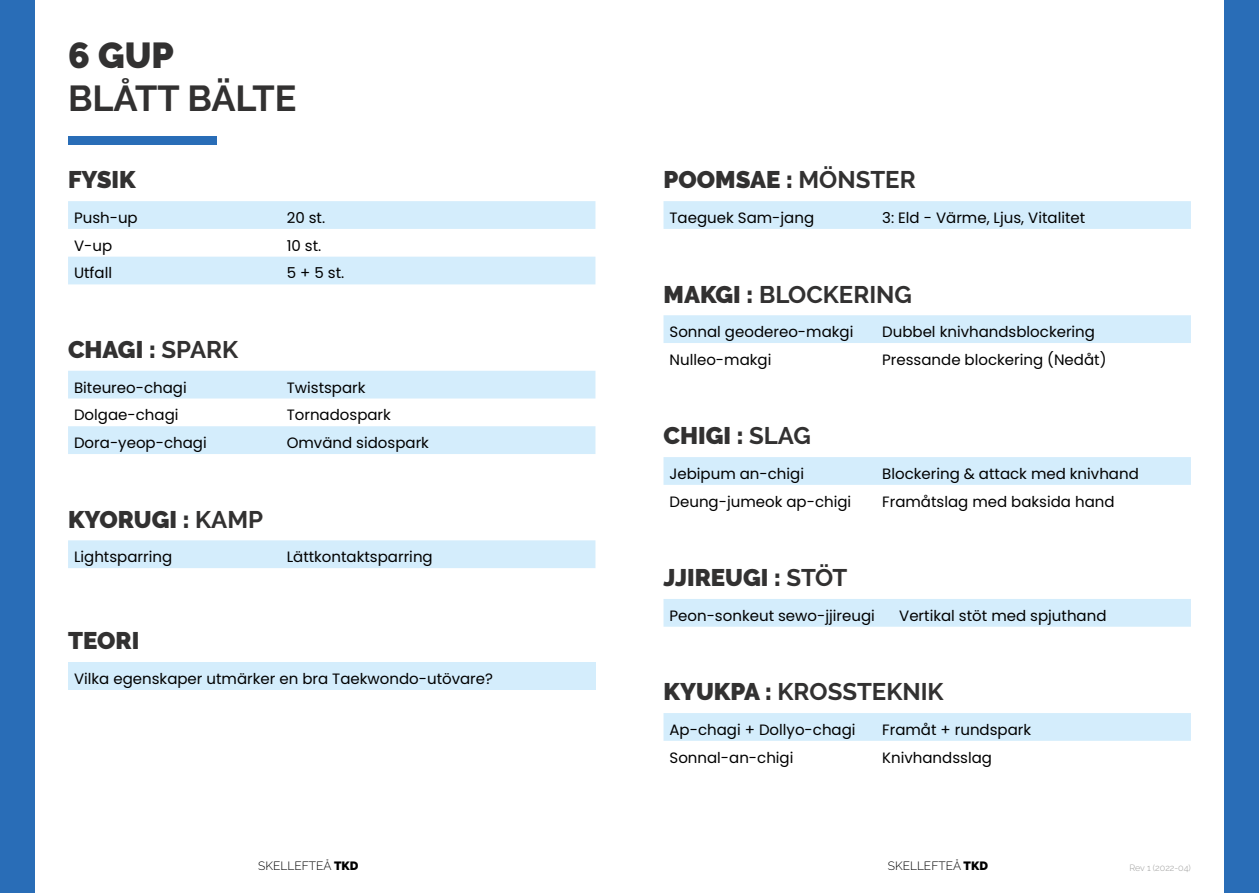
<style>
.page{position:relative;width:1259px;height:893px;background:#fff}
.page>*{position:absolute;margin:0;border:0;box-sizing:border-box;transform-origin:0 0}
.t1{font:700 36px "Raleway";color:#323131}
.t2{font:900 36px "Raleway";color:#323131}
.t3{font:900 24px "Raleway";color:#323131}
.t4{font:700 24px "Raleway";color:#323131}
.t5{font:15px "Poppins";color:#000}
.t6{font:300 12px "Raleway";color:#000}
.t7{font:300 9px "Raleway";color:#9d9d9c}
.s1{font-weight:700}
.s2{font-weight:900}
</style>
<div class="page">
<div style="left:0;top:0;width:34px;height:893px;background:#296db7"></div>
<svg style="left:68px;top:371px;width:527px;height:83px"></svg>
<svg style="left:68px;top:201px;width:527px;height:83px"></svg>
<div style="left:663px;top:201px;width:528px;height:28px;background:#d4edfc"></div>
<div style="left:68px;top:136px;width:149px;height:9px;background:#296db7"></div>
<div style="left:1225px;top:0;width:34px;height:893px;background:#296db7"></div>
<div style="left:663px;top:713px;width:528px;height:28px;background:#d4edfc"></div>
<div style="left:663px;top:315px;width:528px;height:28px;background:#d4edfc"></div>
<div style="left:68px;top:540px;width:527px;height:28px;background:#d4edfc"></div>
<div style="left:663px;top:457px;width:528px;height:28px;background:#d4edfc"></div>
<div style="left:663px;top:599px;width:528px;height:28px;background:#d4edfc"></div>
<div style="left:68px;top:662px;width:527px;height:28px;background:#d4edfc"></div>
<h1 class="t2" style="left:68px;top:34px;width:107px">6 GUP</h1>
<h1 class="t1" style="left:68px;top:78px;width:230px">BLÅTT BÄLTE</h1>
<h2 class="t3" style="left:68px;top:166px;width:69px">FYSIK</h2>
<p class="t5" style="left:74px;top:209px;width:65px">Push-up</p>
<p class="t5" style="left:287px;top:209px;width:40px">20 st.</p>
<p class="t5" style="left:74px;top:237px;width:40px">V-up</p>
<p class="t5" style="left:287px;top:237px;width:36px">10 st.</p>
<p class="t5" style="left:74px;top:264px;width:40px">Utfall</p>
<p class="t5" style="left:287px;top:264px;width:59px">5 + 5 st.</p>
<h2 class="t3" style="left:68px;top:336px;width:172px">CHAGI : <span class="s1">SPARK</span></h2>
<p class="t5" style="left:74px;top:379px;width:114px">Biteureo-chagi</p>
<p class="t5" style="left:287px;top:379px;width:80px">Twistspark</p>
<p class="t5" style="left:74px;top:406px;width:106px">Dolgae-chagi</p>
<p class="t5" style="left:287px;top:406px;width:106px">Tornadospark</p>
<p class="t5" style="left:74px;top:434px;width:134px">Dora-yeop-chagi</p>
<p class="t5" style="left:287px;top:434px;width:144px">Omvänd sidospark</p>
<h2 class="t3" style="left:68px;top:505px;width:197px">KYORUGI : <span class="s1">KAMP</span></h2>
<p class="t5" style="left:74px;top:548px;width:100px">Lightsparring</p>
<p class="t5" style="left:287px;top:548px;width:147px">Lättkontaktsparring</p>
<h2 class="t3" style="left:68px;top:627px;width:73px">TEORI</h2>
<p class="t5" style="left:74px;top:670px;width:420px">Vilka egenskaper utmärker en bra Taekwondo-utövare?</p>
<h2 class="t3" style="left:663px;top:166px;width:254px">POOMSAE : <span class="s1">MÖNSTER</span></h2>
<p class="t5" style="left:669px;top:209px;width:146px">Taeguek Sam-jang</p>
<p class="t5" style="left:882px;top:209px;width:205px">3: Eld - Värme, Ljus, Vitalitet</p>
<h2 class="t4" style="left:663px;top:280px;width:250px"><span class="s2">MAKGI :</span> BLOCKERING</h2>
<p class="t5" style="left:669px;top:323px;width:185px">Sonnal geodereo-makgi</p>
<p class="t5" style="left:882px;top:323px;width:214px">Dubbel knivhandsblockering</p>
<p class="t5" style="left:669px;top:351px;width:103px">Nulleo-makgi</p>
<p class="t5" style="left:882px;top:351px;width:226px">Pressande blockering (Nedåt)</p>
<h2 class="t3" style="left:663px;top:422px;width:149px">CHIGI : <span class="s1">SLAG</span></h2>
<p class="t5" style="left:669px;top:465px;width:136px">Jebipum an-chigi</p>
<p class="t5" style="left:882px;top:465px;width:258px">Blockering &amp; attack med knivhand</p>
<p class="t5" style="left:669px;top:493px;width:183px">Deung-jumeok ap-chigi</p>
<p class="t5" style="left:882px;top:493px;width:234px">Framåtslag med baksida hand</p>
<h2 class="t3" style="left:663px;top:564px;width:185px">JJIREUGI : <span class="s1">STÖT</span></h2>
<p class="t5" style="left:669px;top:607px;width:207px">Peon-sonkeut sewo-jjireugi</p>
<p class="t5" style="left:899px;top:607px;width:209px">Vertikal stöt med spjuthand</p>
<h2 class="t4" style="left:663px;top:678px;width:282px"><span class="s2">KYUKPA :</span> KROSSTEKNIK</h2>
<p class="t5" style="left:669px;top:721px;width:188px">Ap-chagi + Dollyo-chagi</p>
<p class="t5" style="left:882px;top:721px;width:150px">Framåt + rundspark</p>
<p class="t5" style="left:669px;top:749px;width:125px">Sonnal-an-chigi</p>
<p class="t5" style="left:882px;top:749px;width:111px">Knivhandsslag</p>
<p class="t6" style="left:258px;top:859px;width:102px">SKELLEFTEÅ <span class="s2">TKD</span></p>
<p class="t6" style="left:888px;top:859px;width:102px">SKELLEFTEÅ <span class="s2">TKD</span></p>
<p class="t7" style="left:1129px;top:862px;width:63px">Rev 1 (2022-04)</p>
</div>
